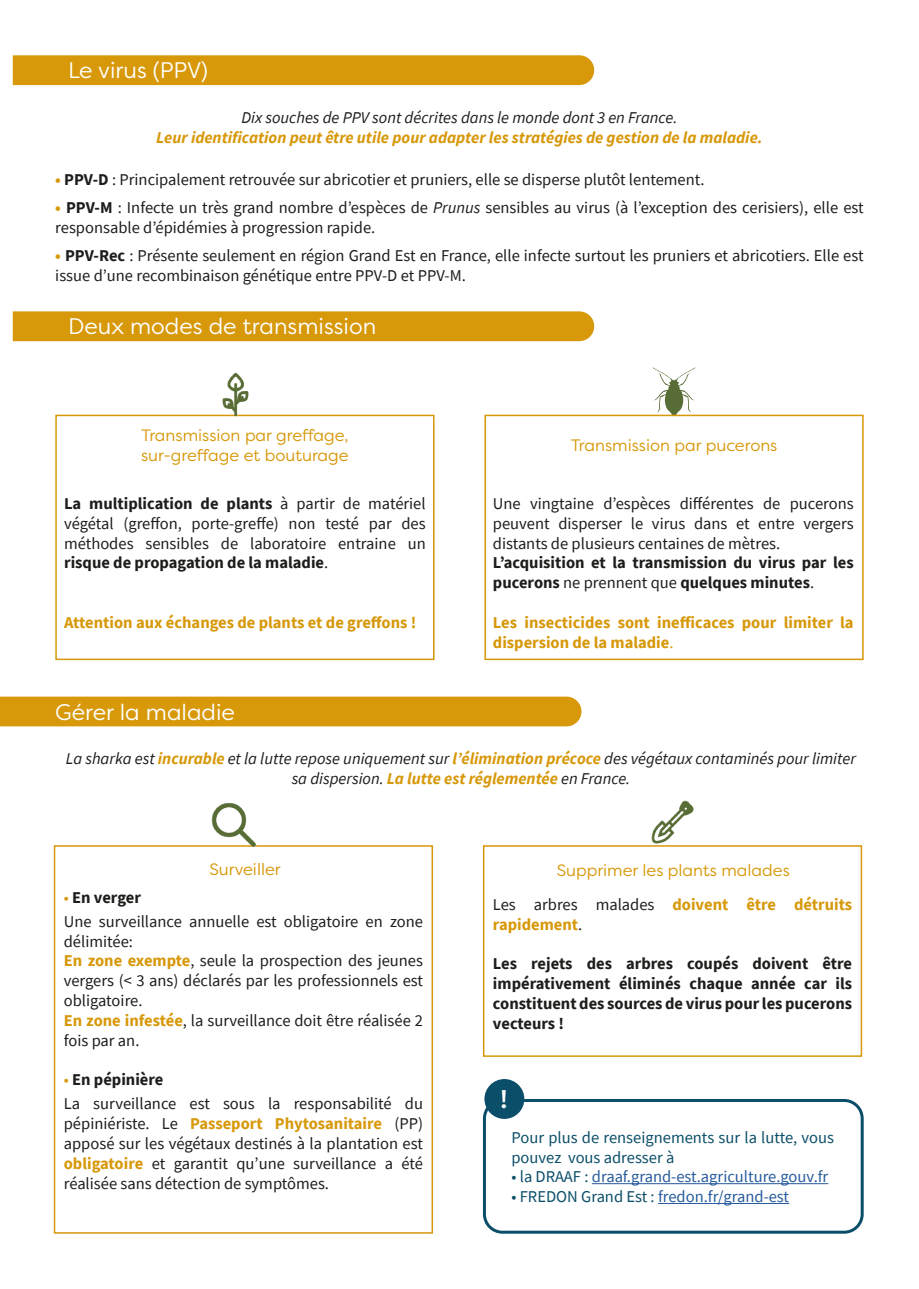
<style>
.page{position:relative;width:919px;height:1289px;background:#fff}
.page>*{position:absolute;margin:0;border:0;box-sizing:border-box;transform-origin:0 0}
.t1{font:500 25.5px "Filson Pro";color:#fff}
.t2{font:22.5px "Filson Pro";color:#fff}
.t3{font:16.5px/19.8px "Source Sans Pro";color:#1d1d1b}
.t4{font:700 16.5px/19.8px "Source Sans Pro";color:#1d1d1b;text-align:justify}
.t5{font:italic 16.5px/19.8px "Source Sans Pro";color:#1d1d1b;text-align:center}
.t6{font:700 16.5px/19.8px "Source Sans Pro";color:#d79809}
.t7{font:16.5px/19.8px "Filson Pro";color:#d79809}
.t8{font:16.5px "Source Sans Pro";color:#275b9c}
.t9{font:italic 700 16.5px "Source Sans Pro";color:#d79809}
.t10{font:16.5px/19.8px "Source Sans Pro";color:#0b4e69}
.s1{font-weight:700;color:#d79809}
.s2{font-weight:700}
.s3{font-style:italic}
.s4{font-weight:400}
.s5{color:#d79809}
.s6{font-weight:400;color:#1d1d1b}
.s7{color:#0b4e69}
</style>
<div class="page">
<svg style="left:652px;top:367px;width:43px;height:47px"></svg>
<div style="left:13px;top:55px;width:581px;height:30px;background:#d79809"></div>
<div style="left:13px;top:311px;width:581px;height:30px;background:#d79809"></div>
<div style="left:55px;top:414px;width:379px;height:246px;border:2px solid #d79809"></div>
<img style="left:208px;top:372px;width:54px;height:45px">
<div style="left:484px;top:414px;width:379px;height:246px;border:2px solid #d79809"></div>
<div style="left:0;top:696px;width:581px;height:30px;background:#d79809"></div>
<hr style="left:591px;top:1183px;width:237px;height:1px;background:#275b9c">
<hr style="left:658px;top:1202px;width:131px;height:1px;background:#275b9c">
<div style="left:483px;top:1098px;width:380px;height:135px;border:3px solid #0b4e69;border-radius:18px"></div>
<div style="left:484px;top:1079px;width:40px;height:39px;background:#0b4e69;border-radius:50%"></div>
<img style="left:651px;top:800px;width:43px;height:44px">
<div style="left:54px;top:845px;width:379px;height:388px;border:2px solid #d79809"></div>
<img style="left:207px;top:803px;width:54px;height:45px">
<div style="left:483px;top:845px;width:379px;height:211px;border:2px solid #d79809"></div>
<h2 class="t2" style="left:68px;top:56px;width:141px">Le virus (PPV)</h2>
<p class="t5" style="left:241px;top:108px;width:437px">Dix souches de PPV sont décrites dans le monde dont 3 en France.</p>
<p class="t9" style="left:156px;top:126px;width:607px">Leur identification peut être utile pour adapter les stratégies de gestion de la maladie.</p>
<p class="t3" style="left:55px;top:169px;width:650px"><span class="s1">•</span> <span class="s2">PPV-D</span> : Principalement retrouvée sur abricotier et pruniers, elle se disperse plutôt lentement.</p>
<p class="t3" style="left:55px;top:197px;width:809px"><span class="s1">•</span> <span class="s2">PPV-M</span> : Infecte un très grand nombre d’espèces de <span class="s3">Prunus</span> sensibles au virus (à l’exception des cerisiers), elle est responsable d’épidémies à progression rapide.</p>
<p class="t3" style="left:55px;top:246px;width:809px"><span class="s1">•</span> <span class="s2">PPV-Rec</span> : Présente seulement en région Grand Est en France, elle infecte surtout les pruniers et abricotiers. Elle est issue d’une recombinaison génétique entre PPV-D et PPV-M.</p>
<h2 class="t2" style="left:68px;top:312px;width:309px">Deux modes de transmission</h2>
<p class="t7" style="left:141px;top:425px;width:209px">Transmission par greffage, sur-greffage et bouturage</p>
<p class="t3" style="left:64px;top:493px;width:363px;text-align:justify"><span class="s2">La multiplication de plants</span> à partir de matériel végétal (greffon, porte-greffe) non testé par des méthodes sensibles de laboratoire entraine un <span class="s2">risque de propagation de la maladie</span>.</p>
<p class="t6" style="left:64px;top:612px;width:354px">Attention aux échanges de plants et de greffons !</p>
<p class="t7" style="left:570px;top:435px;width:208px">Transmission par pucerons</p>
<p class="t3" style="left:493px;top:493px;width:362px;text-align:justify">Une vingtaine d’espèces différentes de pucerons peuvent disperser le virus dans et entre vergers distants de plusieurs centaines de mètres.</p>
<p class="t4" style="left:493px;top:553px;width:362px">L’acquisition et la transmission du virus par les pucerons <span class="s4">ne prennent que</span> quelques minutes<span class="s4">.</span></p>
<p class="t6" style="left:493px;top:612px;width:362px">Les insecticides sont inefficaces pour limiter la dispersion de la maladie<span class="s4">.</span></p>
<h2 class="t2" style="left:55px;top:697px;width:181px">Gérer la maladie</h2>
<p class="t5" style="left:66px;top:748px;width:791px">La sharka est <span class="s1">incurable</span> et la lutte repose uniquement sur <span class="s1">l’élimination précoce</span> des végétaux contaminés pour limiter sa dispersion. <span class="s1">La lutte est réglementée</span> en France.</p>
<p class="t7" style="left:209px;top:858px;width:73px">Surveiller</p>
<p class="t7" style="left:556px;top:860px;width:235px">Supprimer les plants malades</p>
<p class="t3" style="left:64px;top:885px;width:360px;line-height:24px"><span class="s5">•</span> <span class="s2">En verger<br></span>Une surveillance annuelle est obligatoire en zone</p>
<p class="t3" style="left:64px;top:931px;width:361px">délimitée:<br><span class="s1">En zone exempte</span>, seule la prospection des jeunes vergers (&lt; 3 ans) déclarés par les professionnels est obligatoire.<br><span class="s1">En zone infestée</span>, la surveillance doit être réalisée 2 fois par an.</p>
<p class="t3" style="left:64px;top:1067px;width:361px;line-height:24px"><span class="s5">•</span> <span class="s2">En pépinière<br></span>La surveillance est sous la responsabilité du</p>
<p class="t3" style="left:64px;top:1113px;width:361px;text-align:justify">pépiniériste. Le <span class="s1">Passeport Phytosanitaire</span> (PP) apposé sur les végétaux destinés à la plantation est <span class="s1">obligatoire</span> et garantit qu’une surveillance a été réalisée sans détection de symptômes.</p>
<p class="t6" style="left:493px;top:894px;width:360px"><span class="s6">Les arbres malades</span> doivent être détruits rapidement<span class="s6">.</span></p>
<p class="t4" style="left:493px;top:953px;width:361px">Les rejets des arbres coupés doivent être impérativement éliminés chaque année car ils constituent des sources de virus pour les pucerons vecteurs !</p>
<h1 class="t1" style="left:500px;top:1081px;width:8px">!</h1>
<p class="t10" style="left:511px;top:1127px;width:324px">Pour plus de renseignements sur la lutte, vous pouvez vous adresser à</p>
<p class="t8" style="left:511px;top:1166px;width:318px"><span class="s7">• la DRAAF :</span> draaf.grand-est.agriculture.gouv.fr</p>
<p class="t8" style="left:511px;top:1186px;width:279px"><span class="s7">• FREDON Grand Est :</span> fredon.fr/grand-est</p>
</div>
